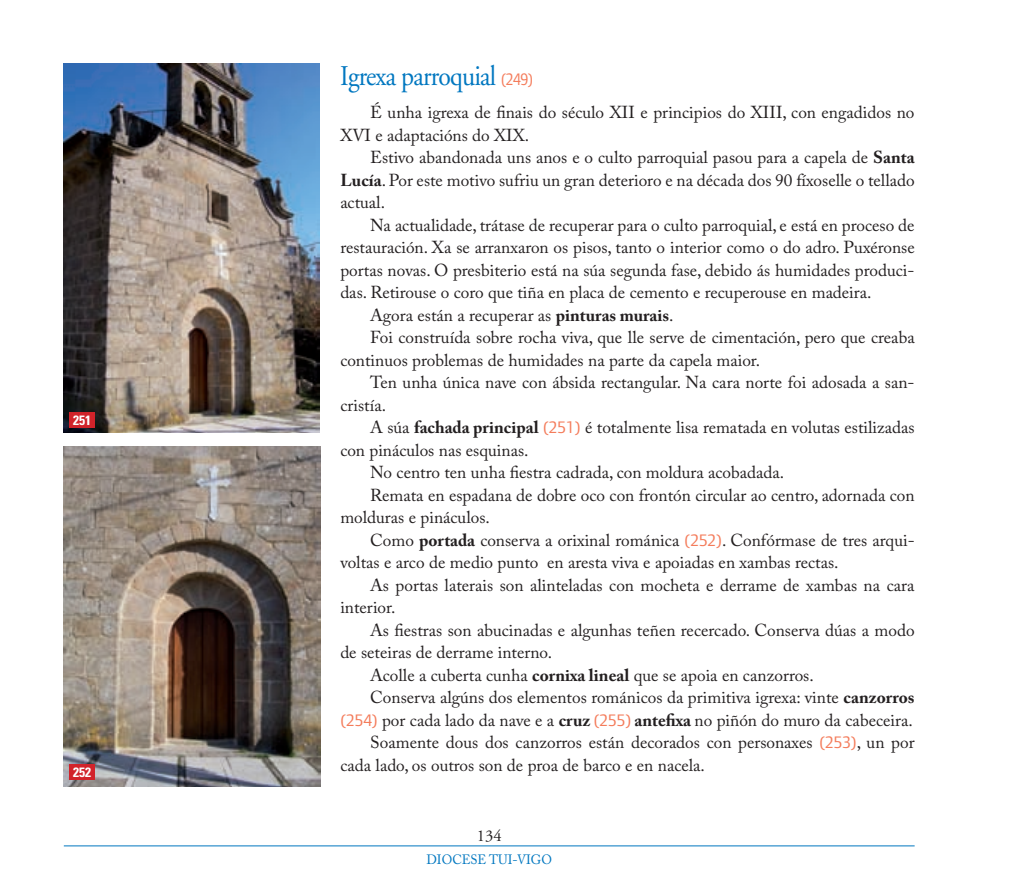
<style>
.page{position:relative;width:1021px;height:893px;background:#fff}
.page>*{position:absolute;margin:0;border:0;box-sizing:border-box;transform-origin:0 0}
.t1{font:28.5px "Adobe Garamond";letter-spacing:-.03em;color:#0077c0;scale:.9 1}
.t2{font:17.25px/22.5px "Adobe Caslon Pro";color:#231f20}
.t3{font:16.5px "Adobe Garamond";color:#231f20}
.t4{font:13.5px "Adobe Caslon";color:#0077c0;scale:.95 1}
.t5{font:700 condensed 13.5px "Univers";color:#fff}
.s1{font-family:"Foundry Form Sans";font-size:17.25px;color:#f47c5b}
.s2{font-weight:700}
.s3{font-family:"Foundry Form Sans";color:#f47c5b}
</style>
<div class="page">
<hr style="left:64px;top:845px;width:850px;height:1px;background:#0077c0">
<img style="left:64px;top:64px;width:255px;height:369px">
<img style="left:64px;top:446px;width:256px;height:341px">
<div style="left:69px;top:412px;width:26px;height:16px;background:#d1232a"></div>
<div style="left:69px;top:764px;width:26px;height:15px;background:#d1232a"></div>
<p class="t5" style="left:73px;top:412px;width:19px">251</p>
<p class="t5" style="left:73px;top:764px;width:19px">252</p>
<h1 class="t1" style="left:340px;top:60px;width:215px">Igrexa parroquial <span class="s1">(249)</span></h1>
<p class="t2" style="left:340px;top:101px;width:575px;text-indent:30px">É unha igrexa de finais do século XII e principios do XIII, con engadidos no<br>XVI e adaptacións do XIX.</p>
<p class="t2" style="left:340px;top:146px;width:576px;text-align:justify;text-indent:30px">Estivo abandonada uns anos e o culto parroquial pasou para a capela de <span class="s2">Santa Lucía</span>. Por este motivo sufriu un gran deterioro e na década dos 90 fíxoselle o tellado actual.</p>
<p class="t2" style="left:370px;top:213px;width:546px">Na actualidade, trátase de recuperar para o culto parroquial, e está en proceso de</p>
<p class="t2" style="left:340px;top:236px;width:576px">restauración. Xa se arranxaron os pisos, tanto o interior como o do adro. Puxéronse</p>
<p class="t2" style="left:340px;top:258px;width:575px">portas novas. O presbiterio está na súa segunda fase, debido ás humidades produci-</p>
<p class="t2" style="left:340px;top:281px;width:533px">das. Retirouse o coro que tiña en placa de cemento e recuperouse en madeira.</p>
<p class="t2" style="left:370px;top:303px;width:305px">Agora están a recuperar as <span class="s2">pinturas murais</span>.</p>
<p class="t2" style="left:370px;top:326px;width:546px">Foi construída sobre rocha viva, que lle serve de cimentación, pero que creaba</p>
<p class="t2" style="left:340px;top:348px;width:421px">continuos problemas de humidades na parte da capela maior.</p>
<p class="t2" style="left:370px;top:371px;width:546px">Ten unha única nave con ábsida rectangular. Na cara norte foi adosada a san-</p>
<p class="t2" style="left:340px;top:393px;width:47px">cristía.</p>
<p class="t2" style="left:370px;top:416px;width:546px">A súa <span class="s2">fachada principal</span> <span class="s3">(251)</span> é totalmente lisa rematada en volutas estilizadas</p>
<p class="t2" style="left:340px;top:438px;width:190px">con pináculos nas esquinas.</p>
<p class="t2" style="left:370px;top:461px;width:415px">No centro ten unha fiestra cadrada, con moldura acobadada.</p>
<p class="t2" style="left:370px;top:483px;width:546px">Remata en espadana de dobre oco con frontón circular ao centro, adornada con</p>
<p class="t2" style="left:340px;top:506px;width:151px">molduras e pináculos.</p>
<p class="t2" style="left:370px;top:528px;width:546px">Como <span class="s2">portada</span> conserva a orixinal románica <span class="s3">(252)</span>. Confórmase de tres arqui-</p>
<p class="t2" style="left:340px;top:551px;width:499px">voltas e arco de medio punto en aresta viva e apoiadas en xambas rectas.</p>
<p class="t2" style="left:370px;top:573px;width:546px">As portas laterais son alinteladas con mocheta e derrame de xambas na cara</p>
<p class="t2" style="left:340px;top:596px;width:57px">interior.</p>
<p class="t2" style="left:370px;top:618px;width:546px">As fiestras son abucinadas e algunhas teñen recercado. Conserva dúas a modo</p>
<p class="t2" style="left:340px;top:641px;width:213px">de seteiras de derrame interno.</p>
<p class="t2" style="left:370px;top:663px;width:445px">Acolle a cuberta cunha <span class="s2">cornixa lineal</span> que se apoia en canzorros.</p>
<p class="t2" style="left:370px;top:686px;width:546px">Conserva algúns dos elementos románicos da primitiva igrexa: vinte <span class="s2">canzorros</span></p>
<p class="t2" style="left:340px;top:708px;width:574px"><span class="s3">(254)</span> por cada lado da nave e a <span class="s2">cruz</span> <span class="s3">(255)</span> <span class="s2">antefixa</span> no piñón do muro da cabeceira.</p>
<p class="t2" style="left:370px;top:731px;width:546px">Soamente dous dos canzorros están decorados con personaxes <span class="s3">(253)</span>, un por</p>
<p class="t2" style="left:340px;top:753px;width:366px">cada lado, os outros son de proa de barco e en nacela.</p>
<p class="t3" style="left:477px;top:827px;width:26px">134</p>
<p class="t4" style="left:426px;top:851px;width:133px">DIOCESE TUI-VIGO</p>
</div>
